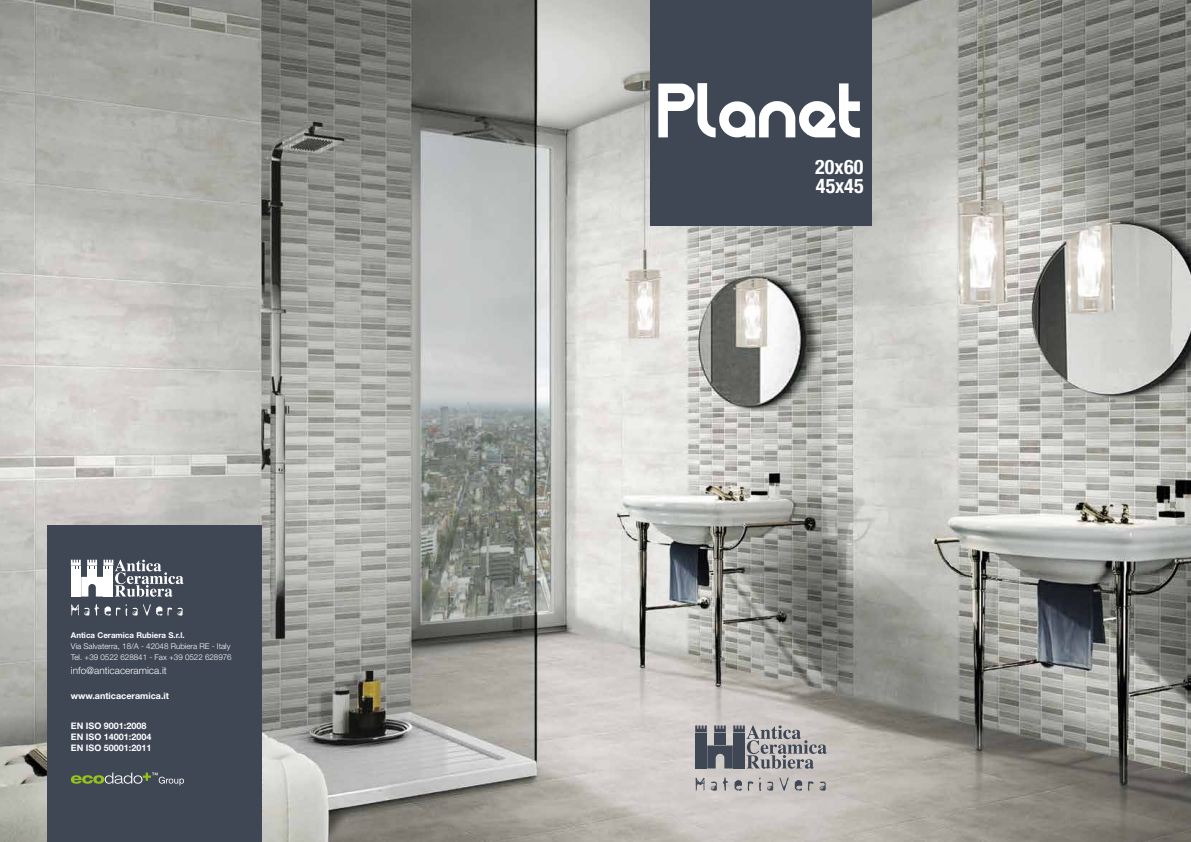
<style>
.page{position:relative;width:1191px;height:842px;background:#fff}
.page>*{position:absolute;margin:0;border:0;box-sizing:border-box;transform-origin:0 0}
.t1{font:77px "Patinio Basica";color:#fff}
.t2{font:700 condensed 20px/18.6px "Helvetica Neue LT Std";letter-spacing:.01em;color:#fff}
.t3{font:300 10px "Helvetica Neue LT Std";color:#fff}
.t4{font:700 9px/10.8px "Helvetica Neue LT Std";color:#fff}
.t5{font:300 8px/11px "Helvetica Neue LT Std";color:#fff}
.t6{font:700 8px "Helvetica Neue LT Std";color:#fff}
</style>
<div class="page">
<img style="left:0;top:0;width:1191px;height:842px">
<svg style="left:695px;top:725px;width:132px;height:44px"></svg>
<svg style="left:695px;top:777px;width:131px;height:14px"></svg>
<div style="left:47px;top:525px;width:214px;height:317px;background:#3f4755"></div>
<svg style="left:71px;top:772px;width:113px;height:13px"></svg>
<svg style="left:71px;top:560px;width:112px;height:37px"></svg>
<svg style="left:71px;top:604px;width:112px;height:12px"></svg>
<div style="left:650px;top:0;width:221px;height:225px;background:#3f4755"></div>
<p class="t6" style="left:71px;top:630px;width:115px">Antica Ceramica Rubiera S.r.l.</p>
<p class="t5" style="left:71px;top:641px;width:162px">Via Salvaterra, 18/A - 42048 Rubiera RE - Italy<br>Tel. +39 0522 628841 - Fax +39 0522 628976</p>
<p class="t3" style="left:71px;top:664px;width:97px">info@anticaceramica.it</p>
<p class="t4" style="left:71px;top:690px;width:100px">www.anticaceramica.it</p>
<p class="t4" style="left:71px;top:720px;width:82px">EN ISO 9001:2008<br>EN ISO 14001:2004<br>EN ISO 50001:2011</p>
<h1 class="t1" style="left:658px;top:70px;width:207px">Planet</h1>
<h2 class="t2" style="left:815px;top:158px;width:50px">20x60<br>45x45</h2>
</div>
